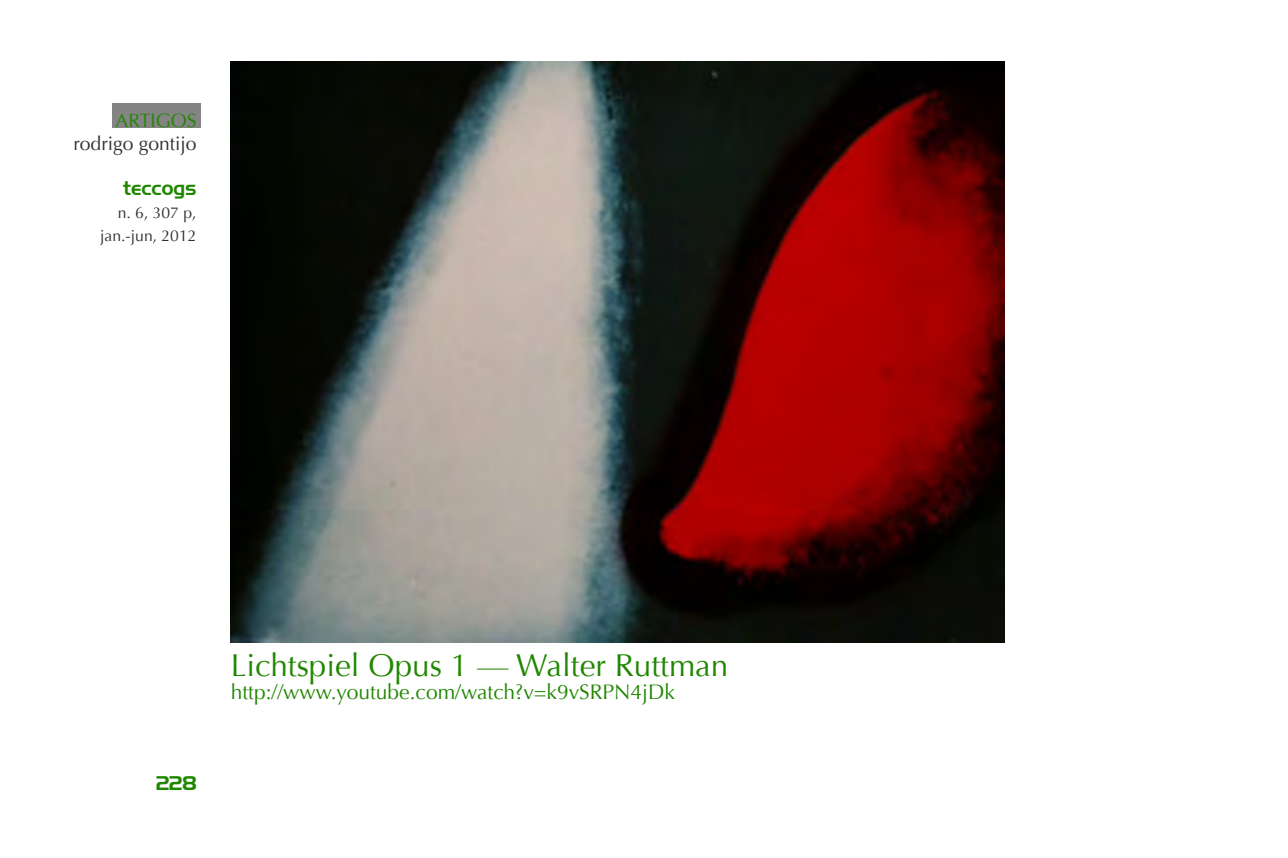
<style>
.page{position:relative;width:1288px;height:858px;background:#fff}
.page>*{position:absolute;margin:0;border:0;box-sizing:border-box;transform-origin:0 0}
.t1{font:31.5px "Optima";color:#208700}
.t2{font:21px "Optima";color:#208700}
.t3{font:19.25px "Optima";color:#2e2e2e}
.t4{font:19.25px "Handel Gothic BT";color:#208700}
.t5{font:19.25px "Optima";color:#208700}
.t6{font:15.75px/22.8px "Optima";color:#2e2e2e;text-align:right}
</style>
<div class="page">
<div style="left:112px;top:103px;width:89px;height:25px;background:#848484"></div>
<img style="left:231px;top:61px;width:773px;height:581px">
<p class="t5" style="left:116px;top:109px;width:82px">ARTIGOS</p>
<p class="t3" style="left:74px;top:132px;width:125px">rodrigo gontijo</p>
<p class="t4" style="left:123px;top:177px;width:75px">teccogs</p>
<p class="t6" style="left:100px;top:201px;width:98px">n. 6, 307 p, jan.-jun, 2012</p>
<p class="t4" style="left:156px;top:771px;width:42px">228</p>
<p class="t1" style="left:231px;top:647px;width:499px">Lichtspiel Opus 1 — Walter Ruttman</p>
<p class="t2" style="left:231px;top:680px;width:446px">http://www.youtube.com/watch?v=k9vSRPN4jDk</p>
</div>
